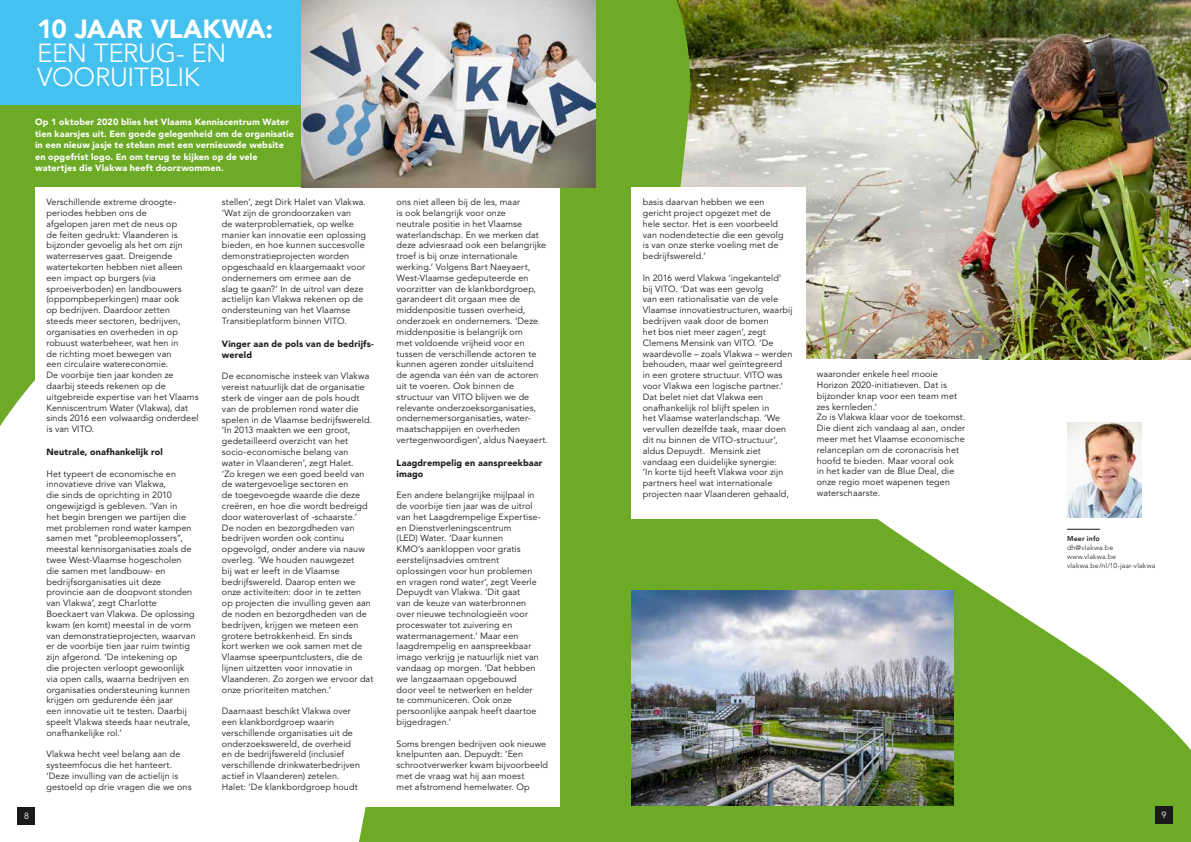
<style>
.page{position:relative;width:1191px;height:842px;background:#fff}
.page>*{position:absolute;margin:0;border:0;box-sizing:border-box;transform-origin:0 0}
.t1{font:300 26px/24px "Avenir LT Std";letter-spacing:-.015em;color:#fff}
.t2{font:900 26px "Avenir LT Std";letter-spacing:-.01em;color:#fff}
.t3{font:9px/10.8px "Avenir LT Std";letter-spacing:.01em;color:#1a1a18}
.t4{font:900 9px/11.5px "Avenir LT Std";letter-spacing:.015em;color:#fff}
.t5{font:900 9px/10.8px "Avenir LT Std";letter-spacing:.015em;color:#1a1a18}
.t6{font:9px "Avenir LT Std";color:#fff}
.t7{font:300 7px/9px "Avenir LT Std";letter-spacing:.025em;color:#1a1a18}
.t8{font:800 7px "Avenir LT Std";letter-spacing:.025em;color:#1a1a18}
</style>
<div class="page">
<img style="left:0;top:0;width:1191px;height:842px">
<div style="left:210px;top:187px;width:176px;height:620px;background:#fff"></div>
<div style="left:35px;top:187px;width:175px;height:620px;background:#fff"></div>
<div style="left:385px;top:187px;width:174px;height:620px;background:#fff"></div>
<div style="left:0;top:0;width:302px;height:105px;background:#45c1f0"></div>
<div style="left:631px;top:187px;width:174px;height:331px;background:#fff"></div>
<img style="left:302px;top:0;width:293px;height:187px">
<div style="left:1155px;top:806px;width:17px;height:17px;background:#1a1a18"></div>
<div style="left:18px;top:807px;width:17px;height:17px;background:#1a1a18"></div>
<div style="left:805px;top:359px;width:174px;height:159px;background:#fff"></div>
<img style="left:1067px;top:423px;width:74px;height:95px">
<hr style="left:1067px;top:529px;width:33px;height:1px;background:#1a1a18">
<img style="left:631px;top:591px;width:323px;height:215px">
<h1 class="t2" style="left:37px;top:13px;width:237px">10 JAAR VLAKWA:</h1>
<h1 class="t1" style="left:37px;top:41px;width:191px">EEN TERUG- EN<br>VOORUITBLIK</h1>
<p class="t4" style="left:35px;top:116px;width:260px">Op 1 oktober 2020 blies het Vlaams Kenniscentrum Water tien kaarsjes uit. Een goede gelegenheid om de organisatie in een nieuw jasje te steken met een vernieuwde website en opgefrist logo. En om terug te kijken op de vele watertjes die Vlakwa heeft doorzwommen.</p>
<p class="t3" style="left:46px;top:197px;width:154px">Verschillende extreme droogte&shy;periodes hebben ons de<br>afgelopen jaren met de neus op<br>de feiten gedrukt: Vlaanderen is bijzonder gevoelig als het om zijn waterreserves gaat. Dreigende watertekorten hebben niet alleen een impact op burgers (via sproeiverboden) en landbouwers (oppompbeperkingen) maar ook<br>op bedrijven. Daardoor zetten steeds meer sectoren, bedrijven, organisaties en overheden in op robuust waterbeheer, wat hen in<br>de richting moet bewegen van<br>een circulaire watereconomie.<br>De voorbije tien jaar konden ze daarbij steeds rekenen op de uitgebreide expertise van het Vlaams<br>Kenniscentrum Water (Vlakwa), dat sinds 2016 een volwaardig onderdeel is van VITO.</p>
<p class="t5" style="left:46px;top:446px;width:118px">Neutrale, onafhankelijk rol</p>
<p class="t3" style="left:46px;top:468px;width:151px">Het typeert de economische en innovatieve drive van Vlakwa,<br>die sinds de oprichting in 2010 ongewijzigd is gebleven. ‘Van in<br>het begin brengen we partijen die met problemen rond water kampen samen met “probleemoplossers”, meestal kennisorganisaties zoals de twee West-Vlaamse hogescholen die samen met landbouw- en bedrijfsorganisaties uit deze provincie aan de doopvont stonden van Vlakwa’, zegt Charlotte<br>Boeckaert van Vlakwa. De oplossing kwam (en komt) meestal in de vorm van demonstratieprojecten, waarvan er de voorbije tien jaar ruim twintig zijn afgerond. ‘De intekening op<br>die projecten verloopt gewoonlijk via open calls, waarna bedrijven en organisaties ondersteuning kunnen krijgen om gedurende één jaar<br>een innovatie uit te testen. Daarbij speelt Vlakwa steeds haar neutrale, onafhankelijke rol.’</p>
<p class="t3" style="left:46px;top:749px;width:147px">Vlakwa hecht veel belang aan de systeemfocus die het hanteert. ‘Deze invulling van de actielijn is gestoeld op drie vragen die we ons</p>
<p class="t3" style="left:222px;top:197px;width:146px">stellen’, zegt Dirk Halet van Vlakwa. ‘Wat zijn de grondoorzaken van<br>de waterproblematiek, op welke manier kan innovatie een oplossing bieden, en hoe kunnen succesvolle demonstratieprojecten worden opgeschaald en klaargemaakt voor ondernemers om ermee aan de slag te gaan?’ In de uitrol van deze actielijn kan Vlakwa rekenen op de ondersteuning van het Vlaamse<br>Transitieplatform binnen VITO.</p>
<p class="t5" style="left:222px;top:338px;width:153px">Vinger aan de pols van de bedrijfs&shy;wereld</p>
<p class="t3" style="left:222px;top:371px;width:153px">De economische insteek van Vlakwa vereist natuurlijk dat de organisatie sterk de vinger aan de pols houdt van de problemen rond water die spelen in de Vlaamse bedrijfswereld. ‘In 2013 maakten we een groot, gedetailleerd overzicht van het socio-economische belang van<br>water in Vlaanderen’, zegt Halet.<br>‘Zo kregen we een goed beeld van de watergevoelige sectoren en<br>de toegevoegde waarde die deze creëren, en hoe die wordt bedreigd door wateroverlast of -schaarste.’<br>De noden en bezorgdheden van bedrijven worden ook continu opgevolgd, onder andere via nauw overleg. ‘We houden nauwgezet<br>bij wat er leeft in de Vlaamse bedrijfswereld. Daarop enten we onze activiteiten: door in te zetten op projecten die invulling geven aan de noden en bezorgdheden van de bedrijven, krijgen we meteen een grotere betrokkenheid. En sinds<br>kort werken we ook samen met de<br>Vlaamse speerpuntclusters, die de lijnen uitzetten voor innovatie in<br>Vlaanderen. Zo zorgen we ervoor dat onze prioriteiten matchen.’</p>
<p class="t3" style="left:222px;top:706px;width:140px">Daarnaast beschikt Vlakwa over een klankbordgroep waarin verschillende organisaties uit de onderzoekswereld, de overheid en de bedrijfswereld (inclusief verschillende drinkwaterbedrijven actief in Vlaanderen) zetelen.<br>Halet: ‘De klankbordgroep houdt</p>
<p class="t3" style="left:396px;top:197px;width:153px">ons niet alleen bij de les, maar<br>is ook belangrijk voor onze<br>neutrale positie in het Vlaamse waterlandschap. En we merken dat deze adviesraad ook een belangrijke troef is bij onze internationale werking.’ Volgens Bart Naeyaert,<br>West-Vlaamse gedeputeerde en voorzitter van de klankbordgroep, garandeert dit orgaan mee de middenpositie tussen overheid, onderzoek en ondernemers. ‘Deze middenpositie is belangrijk om<br>met voldoende vrijheid voor en tussen de verschillende actoren te kunnen ageren zonder uitsluitend<br>de agenda van één van de actoren uit te voeren. Ook binnen de structuur van VITO blijven we de relevante onderzoeksorganisaties, ondernemersorganisaties, water&shy;maatschappijen en overheden vertegenwoordigen’, aldus Naeyaert.</p>
<p class="t5" style="left:396px;top:457px;width:147px">Laagdrempelig en aanspreekbaar imago</p>
<p class="t3" style="left:396px;top:490px;width:146px">Een andere belangrijke mijlpaal in de voorbije tien jaar was de uitrol van het Laagdrempelige Expertise&shy;en Dienstverleningscentrum<br>(LED) Water. ‘Daar kunnen<br>KMO’s aankloppen voor gratis eerstelijnsadvies omtrent oplossingen voor hun problemen en vragen rond water’, zegt Veerle<br>Depuydt van Vlakwa. ‘Dit gaat<br>van de keuze van waterbronnen over nieuwe technologieën voor proceswater tot zuivering en watermanagement.’ Maar een laagdrempelig en aanspreekbaar imago verkrijg je natuurlijk niet van vandaag op morgen. ‘Dat hebben we langzaamaan opgebouwd<br>door veel te netwerken en helder te communiceren. Ook onze persoonlijke aanpak heeft daartoe bijgedragen.’</p>
<p class="t3" style="left:396px;top:738px;width:153px">Soms brengen bedrijven ook nieuwe knelpunten aan. Depuydt: ‘Een schrootverwerker kwam bijvoorbeeld met de vraag wat hij aan moest<br>met afstromend hemelwater. Op</p>
<p class="t3" style="left:643px;top:197px;width:142px">basis daarvan hebben we een gericht project opgezet met de hele sector. Het is een voorbeeld van nodendetectie die een gevolg is van onze sterke voeling met de bedrijfswereld.’</p>
<p class="t3" style="left:643px;top:273px;width:151px">In 2016 werd Vlakwa ‘ingekanteld’ bij VITO. ‘Dat was een gevolg<br>van een rationalisatie van de vele Vlaamse innovatiestructuren, waarbij bedrijven vaak door de bomen<br>het bos niet meer zagen’, zegt Clemens Mensink van VITO. ‘De waardevolle – zoals Vlakwa – werden behouden, maar wel geïntegreerd<br>in een grotere structuur. VITO was voor Vlakwa een logische partner.’ Dat belet niet dat Vlakwa een onafhankelijk rol blijft spelen in<br>het Vlaamse waterlandschap. ‘We vervullen dezelfde taak, maar doen dit nu binnen de VITO-structuur’, aldus Depuydt. Mensink ziet vandaag een duidelijke synergie:<br>‘In korte tijd heeft Vlakwa voor zijn partners heel wat internationale projecten naar Vlaanderen gehaald,</p>
<p class="t3" style="left:816px;top:369px;width:150px">waaronder enkele heel mooie<br>Horizon 2020-initiatieven. Dat is bijzonder knap voor een team met zes kernleden.’<br>Zo is Vlakwa klaar voor de toekomst.<br>Die dient zich vandaag al aan, onder meer met het Vlaamse economische relanceplan om de coronacrisis het hoofd te bieden. Maar vooral ook<br>in het kader van de Blue Deal, die onze regio moet wapenen tegen waterschaarste.</p>
<p class="t8" style="left:1067px;top:534px;width:34px">Meer info</p>
<p class="t7" style="left:1067px;top:543px;width:90px">dh@vlakwa.be www.vlakwa.be vlakwa.be/nl/10-jaar-vlakwa</p>
<p class="t6" style="left:24px;top:811px;width:7px">8</p>
<p class="t6" style="left:1161px;top:810px;width:7px">9</p>
</div>
